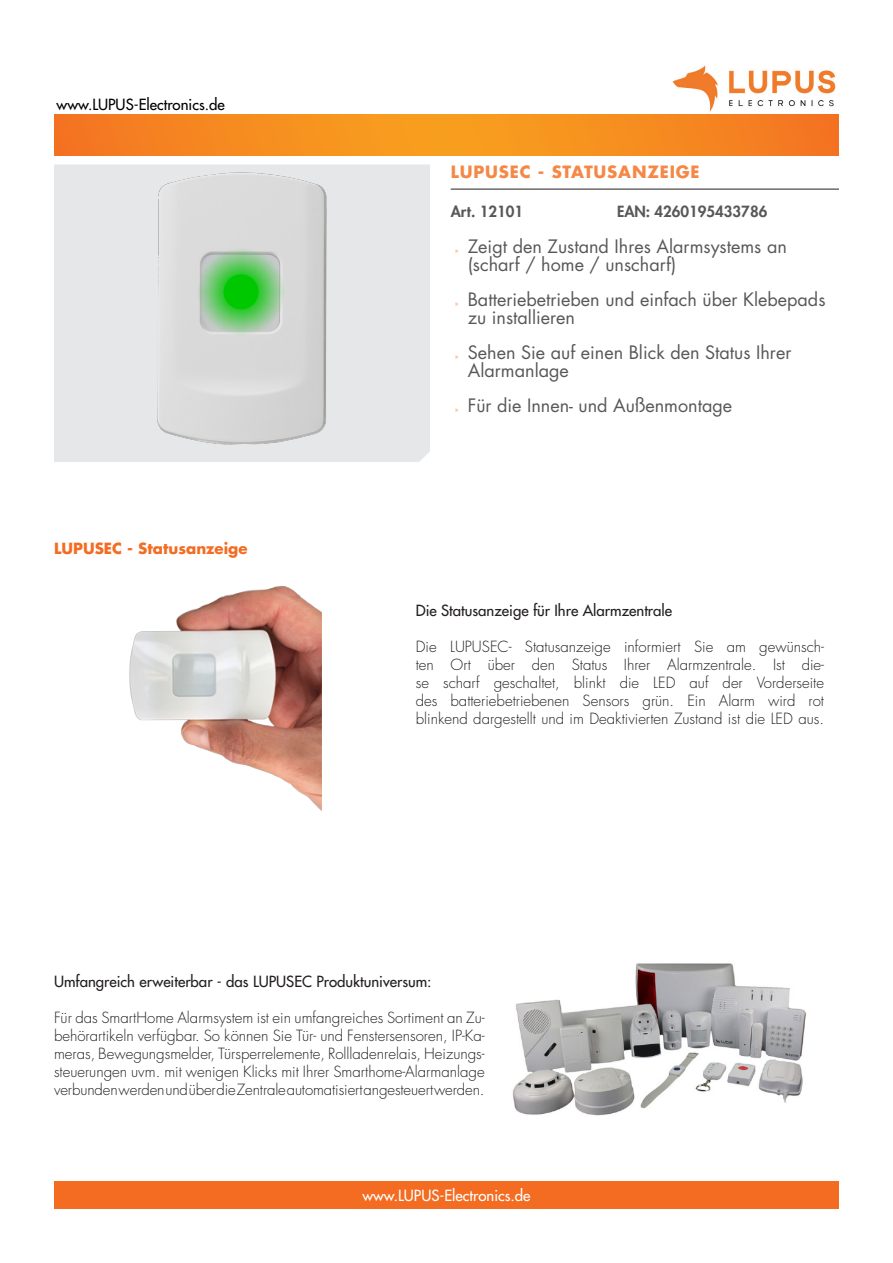
<style>
.page{position:relative;width:893px;height:1263px;background:#fff}
.page>*{position:absolute;margin:0;border:0;box-sizing:border-box;transform-origin:0 0}
.t1{font:18px/18px "Futura Std";color:#57585a}
._01-Produkt_Überschr{font:700 16.5px "Futura Std";letter-spacing:.05em;color:#f58846}
.t2{font:300 15px/18px "Futura Std";color:#231f20;text-align:justify}
.t3{font:500 15px "Futura Std";color:#231f20}
._01-Produkt_-_Beschr{font:800 15px "Futura Std";color:#57585a}
.Fußnote{font:500 15px "Futura Std";color:#fff}
.Fußnote-2{font:500 15px "Futura Std";color:#000}
.t4{font:700 15px "Futura Std";color:#f36c21}
.t5{font:7.5px "Myriad Pro";color:#f58846}
</style>
<div class="page">
<img style="left:657px;top:65px;width:182px;height:50px">
<svg style="left:54px;top:115px;width:785px;height:41px;background:#f58b20"></svg>
<div style="left:54px;top:1181px;width:785px;height:28px;background:#f36c21"></div>
<div style="left:54px;top:164px;width:376px;height:298px;background:#e6e7e9"></div>
<hr style="left:451px;top:189px;width:388px;height:1px;background:#231f20">
<img style="left:132px;top:164px;width:220px;height:298px">
<img style="left:512px;top:963px;width:295px;height:153px">
<img style="left:129px;top:586px;width:193px;height:225px">
<p class="Fußnote-2" style="left:57px;top:95px;width:170px">www.LUPUS-Electronics.de</p>
<p class="t4" style="left:54px;top:538px;width:195px">LUPUSEC - Statusanzeige</p>
<p class="_01-Produkt_Überschr" style="left:451px;top:161px;width:250px">LUPUSEC - STATUSANZEIGE</p>
<p class="_01-Produkt_-_Beschr" style="left:451px;top:202px;width:74px">Art. 12101</p>
<p class="_01-Produkt_-_Beschr" style="left:617px;top:202px;width:152px">EAN: 4260195433786</p>
<p class="t5" style="left:455px;top:246px;width:5px">»</p>
<p class="t1" style="left:468px;top:238px;width:321px">Zeigt den Zustand Ihres Alarmsystems an (scharf / home / unscharf)</p>
<p class="t5" style="left:455px;top:299px;width:5px">»</p>
<p class="t1" style="left:468px;top:291px;width:359px">Batteriebetrieben und einfach über Klebepads zu installieren</p>
<p class="t5" style="left:455px;top:352px;width:5px">»</p>
<p class="t1" style="left:468px;top:344px;width:325px">Sehen Sie auf einen Blick den Status Ihrer<br>Alarmanlage</p>
<p class="t5" style="left:455px;top:405px;width:5px">»</p>
<p class="t1" style="left:468px;top:397px;width:266px">Für die Innen- und Außenmontage</p>
<p class="t3" style="left:416px;top:601px;width:258px">Die Statusanzeige für Ihre Alarmzentrale</p>
<p class="t2" style="left:416px;top:638px;width:410px">Die LUPUSEC- Statusanzeige informiert Sie am gewünsch&shy;ten Ort über den Status Ihrer Alarmzentrale. Ist die&shy;se scharf geschaltet, blinkt die LED auf der Vorderseite des batteriebetriebenen Sensors grün. Ein Alarm wird rot blinkend dargestellt und im Deaktivierten Zustand ist die LED aus.</p>
<p class="t3" style="left:54px;top:972px;width:379px">Umfangreich erweiterbar - das LUPUSEC Produktuniversum:</p>
<p class="t2" style="left:54px;top:1009px;width:432px">Für das SmartHome Alarmsystem ist ein umfangreiches Sortiment an Zu&shy;behörartikeln verfügbar. So können Sie Tür- und Fenstersensoren, IP-Ka&shy;meras, Bewegungsmelder, Türsperrelemente, Rollladenrelais, Heizungs&shy;steuerungen uvm. mit wenigen Klicks mit Ihrer Smarthome-Alarmanlage verbunden werden und über die Zentrale automatisiert angesteuert werden.</p>
<p class="Fußnote" style="left:362px;top:1186px;width:170px">www.LUPUS-Electronics.de</p>
</div>
